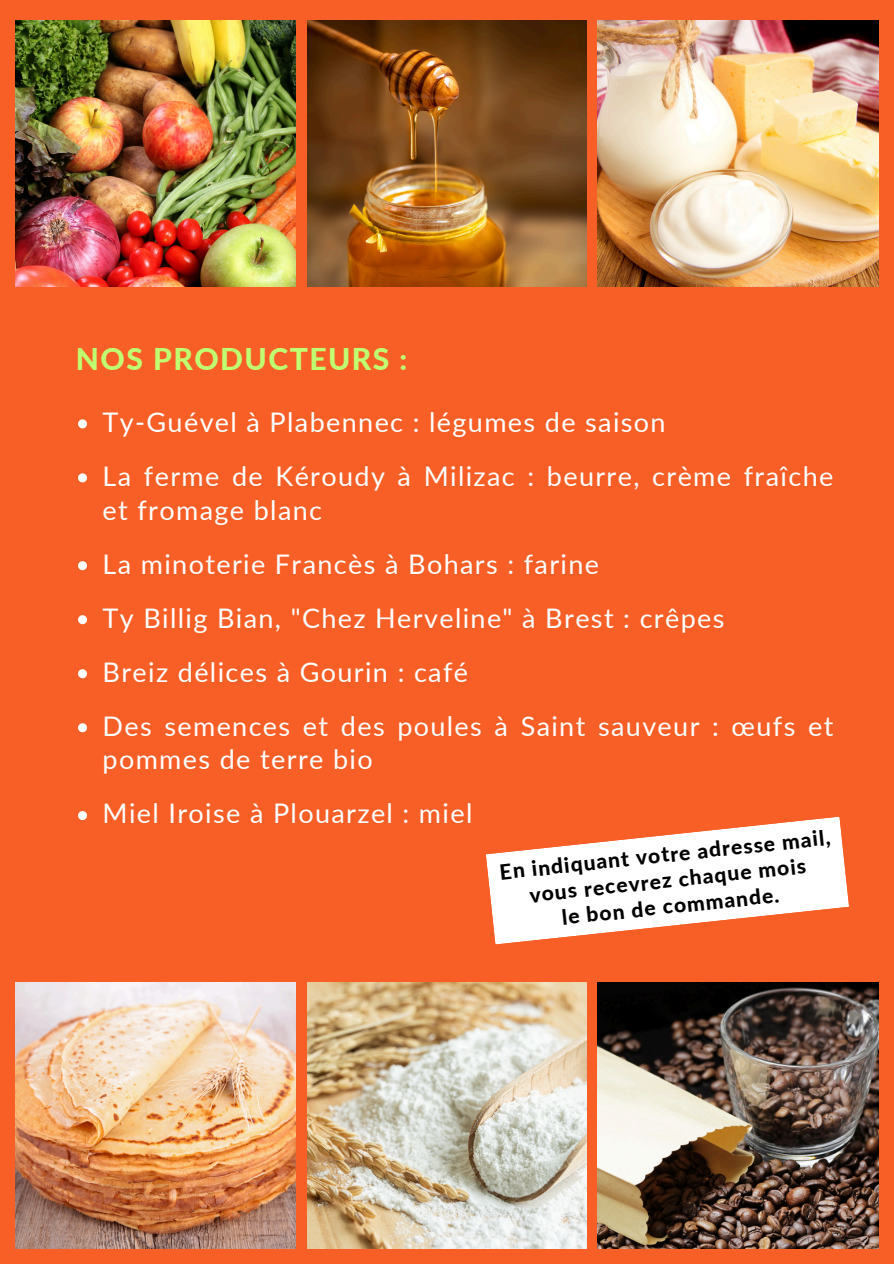
<style>
.page{position:relative;width:894px;height:1264px;background:#fff}
.page>*{position:absolute;margin:0;border:0;box-sizing:border-box;transform-origin:0 0}
.t1{font:800 30px "Lato";letter-spacing:.05em;color:#c1ff72}
.t2{font:27px/33.8px "Lato";letter-spacing:.05em;color:#fff}
.t3{font:800 21px/26px "Lato";color:#000;text-align:center}
</style>
<div class="page">
<div style="left:0;top:0;width:893px;height:1263px;background:#f85f27"></div>
<img style="left:16px;top:982px;width:280px;height:266px">
<img style="left:307px;top:982px;width:279px;height:266px">
<img style="left:597px;top:982px;width:280px;height:266px">
<img style="left:16px;top:20px;width:280px;height:266px">
<img style="left:597px;top:20px;width:280px;height:266px">
<img style="left:307px;top:20px;width:279px;height:266px">
<svg style="left:486px;top:816px;width:362px;height:128px;fill:#fff"></svg>
<svg style="left:78px;top:419px;width:9px;height:9px"></svg>
<svg style="left:78px;top:473px;width:9px;height:9px"></svg>
<svg style="left:78px;top:561px;width:9px;height:9px"></svg>
<svg style="left:78px;top:615px;width:9px;height:9px"></svg>
<svg style="left:78px;top:669px;width:9px;height:9px"></svg>
<svg style="left:78px;top:723px;width:9px;height:9px"></svg>
<svg style="left:78px;top:811px;width:9px;height:9px"></svg>
<p class="t1" style="left:76px;top:340px;width:333px">NOS PRODUCTEURS :</p>
<p class="t2" style="left:102px;top:404px;width:564px">Ty-Guével à Plabennec : légumes de saison</p>
<p class="t2" style="left:102px;top:458px;width:732px">La ferme de Kéroudy à Milizac : beurre, crème fraîche et fromage blanc</p>
<p class="t2" style="left:102px;top:546px;width:498px">La minoterie Francès à Bohars : farine</p>
<p class="t2" style="left:102px;top:600px;width:623px">Ty Billig Bian, "Chez Herveline" à Brest : crêpes</p>
<p class="t2" style="left:102px;top:654px;width:367px">Breiz délices à Gourin : café</p>
<p class="t2" style="left:102px;top:708px;width:732px">Des semences et des poules à Saint sauveur : œufs et pommes de terre bio</p>
<p class="t2" style="left:102px;top:796px;width:371px">Miel Iroise à Plouarzel : miel</p>
<p class="t3" style="left:498px;top:858px;width:333px;rotate:-6deg">En indiquant votre adresse mail, vous recevrez chaque mois</p>
<p class="t3" style="left:560px;top:904px;width:220px;rotate:-6deg">le bon de commande.</p>
</div>
